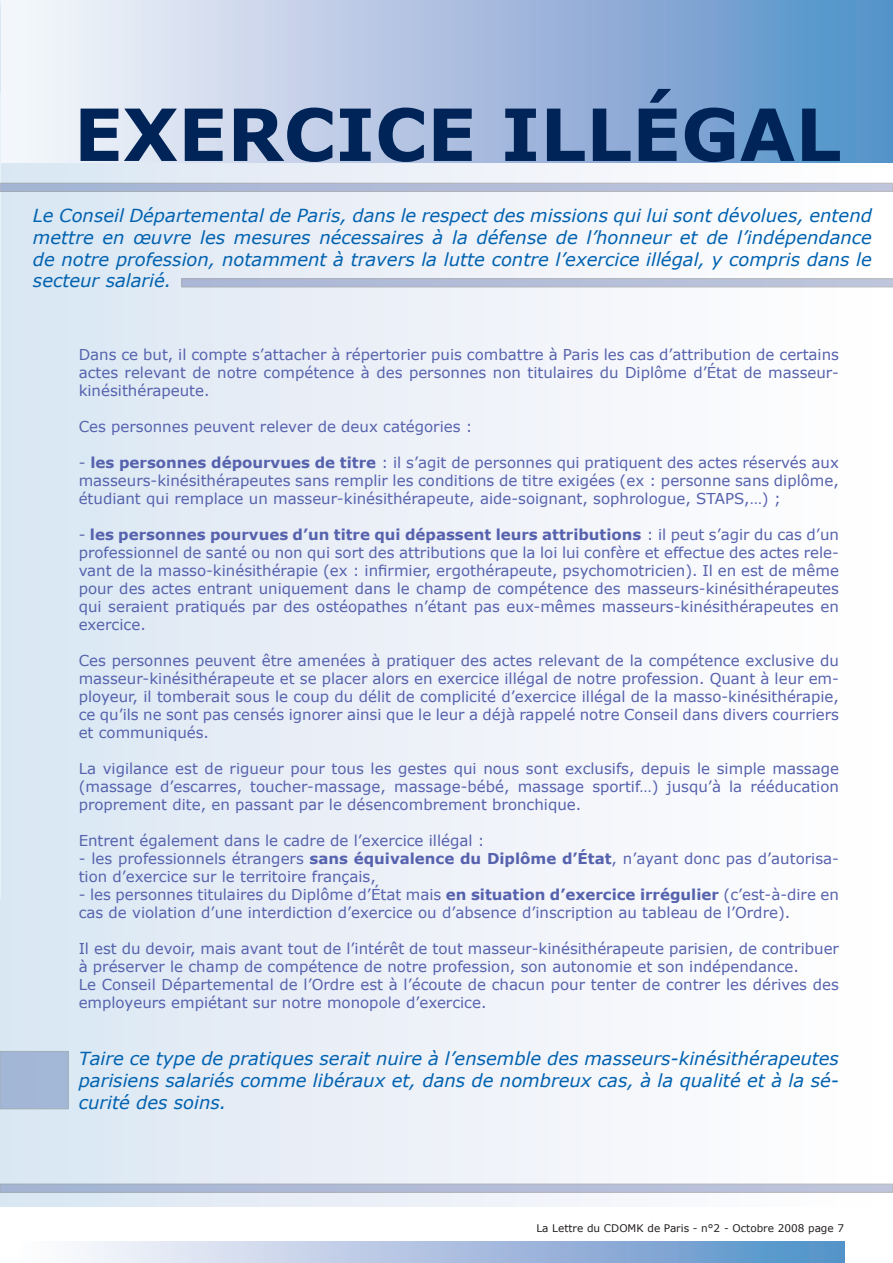
<style>
.page{position:relative;width:893px;height:1263px;background:#fff}
.page>*{position:absolute;margin:0;border:0;box-sizing:border-box;transform-origin:0 0}
.t1{font:700 72px "Verdana";color:#002457}
.t2{font:italic 18px/21.6px "Verdana";color:#0162b0;text-align:justify}
.t3{font:15px/18px "Verdana";color:#5662ad;text-align:justify}
.t4{font:10.5px "Verdana";color:#231f20}
.s1{font-weight:700}
</style>
<div class="page">
<div style="left:0;top:0;width:891px;height:1206px;background:linear-gradient(to right,#d8e5f2,#fffefe)"></div>
<div style="left:2px;top:0;width:891px;height:162px;background:linear-gradient(to right,#fcf6fb,#578dc7)"></div>
<svg style="left:0;top:54px;width:1px;height:882px"></svg>
<div style="left:0;top:1241px;width:845px;height:22px;background:linear-gradient(to right,#fffeff,#568dc7)"></div>
<svg style="left:2px;top:185px;width:889px;height:4px;background:#b1bcd8"></svg>
<svg style="left:2px;top:1186px;width:889px;height:4px;background:#b1bcd8"></svg>
<svg style="left:182px;top:279px;width:711px;height:8px;background:#b3bcd5"></svg>
<svg style="left:0;top:0;width:1px;height:43px"></svg>
<h1 class="t1" style="left:74px;top:89px;width:769px">EXERCICE ILLÉGAL</h1>
<p class="t2" style="left:33px;top:204px;width:840px">Le Conseil Départemental de Paris, dans le respect des missions qui lui sont dévolues, entend mettre en œuvre les mesures nécessaires à la défense de l’honneur et de l’indépendance de notre profession, notamment à travers la lutte contre l’exercice illégal, y compris dans le secteur salarié.</p>
<p class="t3" style="left:79px;top:345px;width:762px">Dans ce but, il compte s’attacher à répertorier puis combattre à Paris les cas d’attribution de certains actes relevant de notre compétence à des personnes non titulaires du Diplôme d’État de masseur&shy;kinésithérapeute.</p>
<p class="t3" style="left:79px;top:417px;width:395px">Ces personnes peuvent relever de deux catégories :</p>
<p class="t3" style="left:79px;top:453px;width:762px">- <span class="s1">les personnes dépourvues de titre</span> : il s’agit de personnes qui pratiquent des actes réservés aux masseurs-kinésithérapeutes sans remplir les conditions de titre exigées (ex : personne sans diplôme, étudiant qui remplace un masseur-kinésithérapeute, aide-soignant, sophrologue, STAPS,…) ;</p>
<p class="t3" style="left:79px;top:525px;width:762px">- <span class="s1">les personnes pourvues d’un titre qui dépassent leurs attributions</span> : il peut s’agir du cas d’un professionnel de santé ou non qui sort des attributions que la loi lui confère et effectue des actes rele&shy;vant de la masso-kinésithérapie (ex : infirmier, ergothérapeute, psychomotricien). Il en est de même pour des actes entrant uniquement dans le champ de compétence des masseurs-kinésithérapeutes qui seraient pratiqués par des ostéopathes n’étant pas eux-mêmes masseurs-kinésithérapeutes en exercice.</p>
<p class="t3" style="left:79px;top:651px;width:762px">Ces personnes peuvent être amenées à pratiquer des actes relevant de la compétence exclusive du masseur-kinésithérapeute et se placer alors en exercice illégal de notre profession. Quant à leur em&shy;ployeur, il tomberait sous le coup du délit de complicité d’exercice illégal de la masso-kinésithérapie, ce qu’ils ne sont pas censés ignorer ainsi que le leur a déjà rappelé notre Conseil dans divers courriers et communiqués.</p>
<p class="t3" style="left:79px;top:759px;width:762px">La vigilance est de rigueur pour tous les gestes qui nous sont exclusifs, depuis le simple massage (massage d’escarres, toucher-massage, massage-bébé, massage sportif…) jusqu’à la rééducation proprement dite, en passant par le désencombrement bronchique.</p>
<p class="t3" style="left:79px;top:831px;width:407px">Entrent également dans le cadre de l’exercice illégal :</p>
<p class="t3" style="left:79px;top:849px;width:762px">- les professionnels étrangers <span class="s1">sans équivalence du Diplôme d’État</span>, n’ayant donc pas d’autorisa&shy;tion d’exercice sur le territoire français,</p>
<p class="t3" style="left:79px;top:885px;width:762px">- les personnes titulaires du Diplôme d’État mais <span class="s1">en situation d’exercice irrégulier</span> (c’est-à-dire en cas de violation d’une interdiction d’exercice ou d’absence d’inscription au tableau de l’Ordre).</p>
<p class="t3" style="left:79px;top:939px;width:762px;text-align:left">Il est du devoir, mais avant tout de l’intérêt de tout masseur-kinésithérapeute parisien, de contribuer à préserver le champ de compétence de notre profession, son autonomie et son indépendance.<br>Le Conseil Départemental de l’Ordre est à l’écoute de chacun pour tenter de contrer les dérives des employeurs empiétant sur notre monopole d’exercice.</p>
<p class="t2" style="left:79px;top:1047px;width:762px">Taire ce type de pratiques serait nuire à l’ensemble des masseurs-kinésithérapeutes parisiens salariés comme libéraux et, dans de nombreux cas, à la qualité et à la sé&shy;curité des soins.</p>
<p class="t4" style="left:536px;top:1221px;width:299px">La Lettre du CDOMK de Paris - n°2 - Octobre 2008 page</p>
</div>
